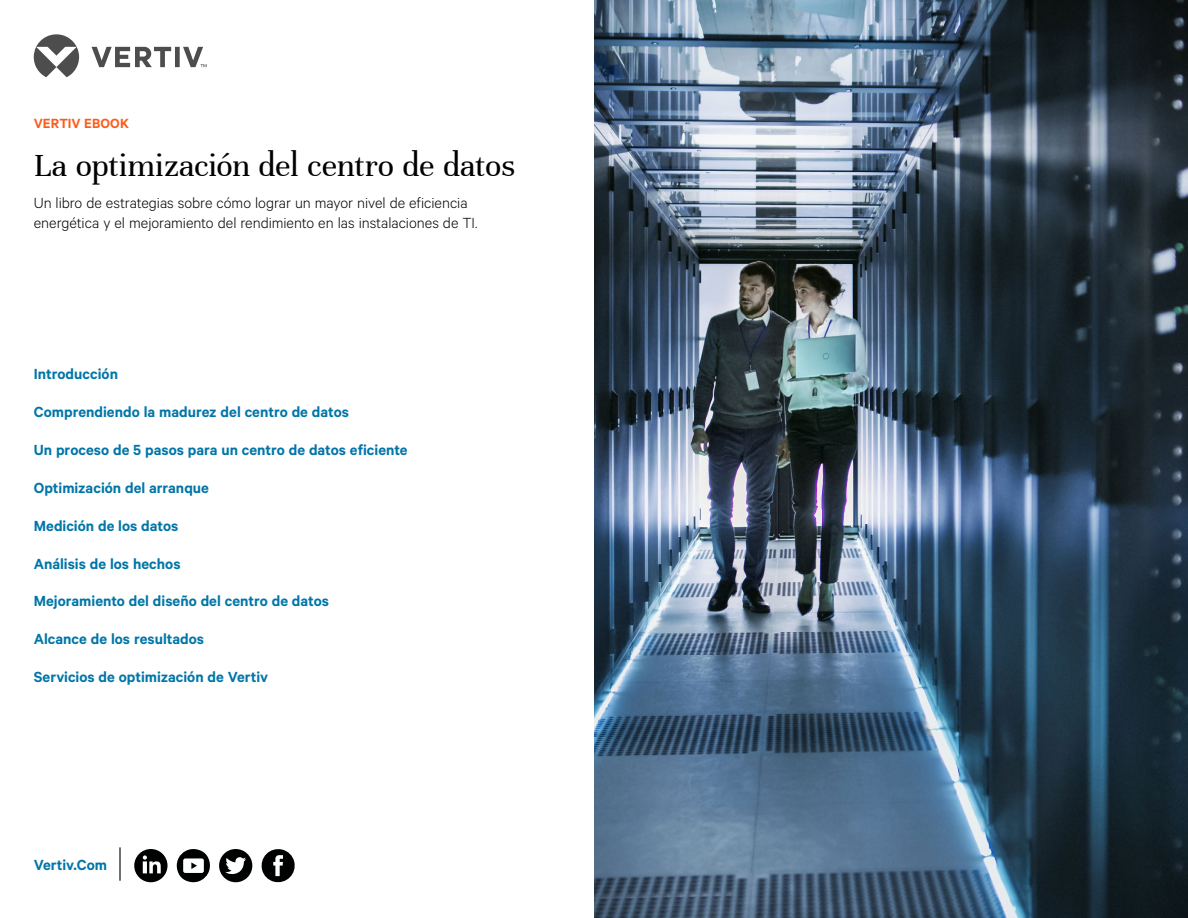
<style>
.page{position:relative;width:1188px;height:918px;background:#fff}
.page>*{position:absolute;margin:0;border:0;box-sizing:border-box;transform-origin:0 0}
.t1{font:34.5px "Unna";letter-spacing:-.01em;color:#000}
.t2{font:600 16.5px "Calibre";color:#0076a8}
.t3{font:300 16.5px/19.8px "Calibre";letter-spacing:-.005em;color:#000}
.t4{font:600 15px "Calibre";letter-spacing:.005em;color:#fe5b1b}
</style>
<div class="page">
<img style="left:594px;top:0;width:594px;height:918px">
<svg style="left:34px;top:34px;width:172px;height:43px"></svg>
<hr style="left:119px;top:847px;width:2px;height:34px;background:#000">
<svg style="left:134px;top:849px;width:34px;height:33px"></svg>
<svg style="left:177px;top:849px;width:33px;height:34px"></svg>
<svg style="left:219px;top:849px;width:33px;height:33px"></svg>
<svg style="left:262px;top:849px;width:33px;height:33px"></svg>
<p class="t4" style="left:34px;top:114px;width:97px">VERTIV EBOOK</p>
<h1 class="t1" style="left:34px;top:146px;width:483px">La optimización del centro de datos</h1>
<p class="t3" style="left:34px;top:192px;width:445px">Un libro de estrategias sobre cómo lograr un mayor nivel de eficiencia energética y el mejoramiento del rendimiento en las instalaciones de TI.</p>
<p class="t2" style="left:34px;top:365px;width:86px">Introducción</p>
<p class="t2" style="left:34px;top:402px;width:317px">Comprendiendo la madurez del centro de datos</p>
<p class="t2" style="left:34px;top:440px;width:375px">Un proceso de 5 pasos para un centro de datos eficiente</p>
<p class="t2" style="left:34px;top:478px;width:177px">Optimización del arranque</p>
<p class="t2" style="left:34px;top:516px;width:146px">Medición de los datos</p>
<p class="t2" style="left:34px;top:554px;width:148px">Análisis de los hechos</p>
<p class="t2" style="left:34px;top:591px;width:297px">Mejoramiento del diseño del centro de datos</p>
<p class="t2" style="left:34px;top:629px;width:172px">Alcance de los resultados</p>
<p class="t2" style="left:34px;top:667px;width:236px">Servicios de optimización de Vertiv</p>
<p class="t2" style="left:34px;top:855px;width:75px">Vertiv.Com</p>
</div>
